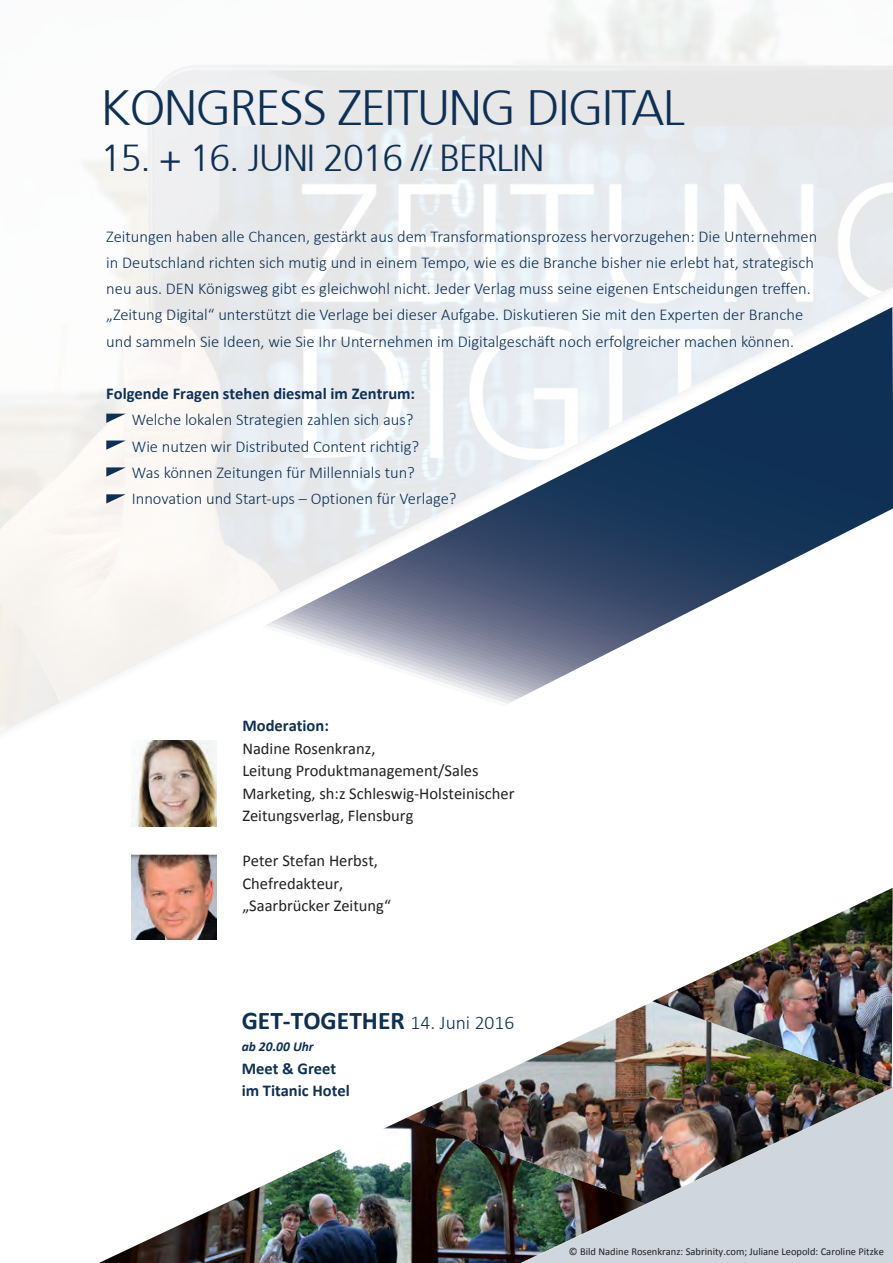
<style>
.page{position:relative;width:893px;height:1263px;background:#fff}
.page>*{position:absolute;margin:0;border:0;box-sizing:border-box;transform-origin:0 0}
.t1{font:300 49.5px "Frutiger 45";letter-spacing:-.03em;color:#0e3054}
.t2{font:300 37.5px "Frutiger 45";letter-spacing:-.03em;color:#0e3054}
.t3{font:700 25.5px "Calibri";color:#0e3054}
.t4{font:300 16.5px/26.2px "Calibri";color:#0e3054}
.t5{font:16.5px/22.5px "Calibri";color:#231f20}
.t6{font:700 16.5px/22.5px "Calibri";color:#0e3054}
.t7{font:italic 700 13.5px "Calibri";color:#0e3054}
.t8{font:10.5px "Calibri";color:#231f20}
.s1{font-weight:300;font-size:19.5px}
</style>
<div class="page">
<div style="left:646px;top:1100px;width:247px;height:163px;background:#cfd6dd"></div>
<img style="left:0;top:0;width:893px;height:733px">
<svg style="left:106px;top:414px;width:20px;height:9px"></svg>
<svg style="left:106px;top:440px;width:20px;height:10px"></svg>
<svg style="left:106px;top:467px;width:20px;height:10px"></svg>
<svg style="left:106px;top:494px;width:20px;height:9px"></svg>
<img style="left:132px;top:741px;width:85px;height:85px">
<img style="left:132px;top:855px;width:85px;height:85px">
<img style="left:406px;top:1002px;width:486px;height:202px">
<img style="left:99px;top:1118px;width:547px;height:145px">
<img style="left:652px;top:888px;width:241px;height:199px">
<h1 class="t1" style="left:101px;top:79px;width:586px">KONGRESS ZEITUNG DIGITAL</h1>
<h2 class="t2" style="left:101px;top:137px;width:445px">15. + 16. JUNI 2016 // BERLIN</h2>
<p class="t4" style="left:106px;top:223px;width:712px">Zeitungen haben alle Chancen, gestärkt aus dem Transformationsprozess hervorzugehen: Die Unternehmen in Deutschland richten sich mutig und in einem Tempo, wie es die Branche bisher nie erlebt hat, strategisch neu aus. DEN Königsweg gibt es gleichwohl nicht. Jeder Verlag muss seine eigenen Entscheidungen treffen. „Zeitung Digital“ unterstützt die Verlage bei dieser Aufgabe. Diskutieren Sie mit den Experten der Branche und sammeln Sie Ideen, wie Sie Ihr Unternehmen im Digitalgeschäft noch erfolgreicher machen können.</p>
<p class="t6" style="left:106px;top:382px;width:310px">Folgende Fragen stehen diesmal im Zentrum:</p>
<p class="t4" style="left:132px;top:407px;width:326px">Welche lokalen Strategien zahlen sich aus?<br>Wie nutzen wir Distributed Content richtig?<br>Was können Zeitungen für Millennials tun?<br>Innovation und Start-ups – Optionen für Verlage?</p>
<p class="t6" style="left:242px;top:714px;width:88px">Moderation:</p>
<p class="t5" style="left:242px;top:736px;width:274px">Nadine Rosenkranz,<br>Leitung Produktmanagement/Sales<br>Marketing, sh:z Schleswig-Holsteinischer<br>Zeitungsverlag, Flensburg</p>
<p class="t5" style="left:242px;top:849px;width:150px">Peter Stefan Herbst,<br>Chefredakteur, „Saarbrücker Zeitung“</p>
<h3 class="t3" style="left:242px;top:1002px;width:274px">GET-TOGETHER <span class="s1">14. Juni 2016</span></h3>
<p class="t7" style="left:242px;top:1037px;width:74px">ab 20.00 Uhr</p>
<p class="t6" style="left:242px;top:1056px;width:110px">Meet &amp; Greet im Titanic Hotel</p>
<p class="t8" style="left:569px;top:1244px;width:316px">© Bild Nadine Rosenkranz: Sabrinity.com; Juliane Leopold: Caroline Pitzke</p>
</div>
